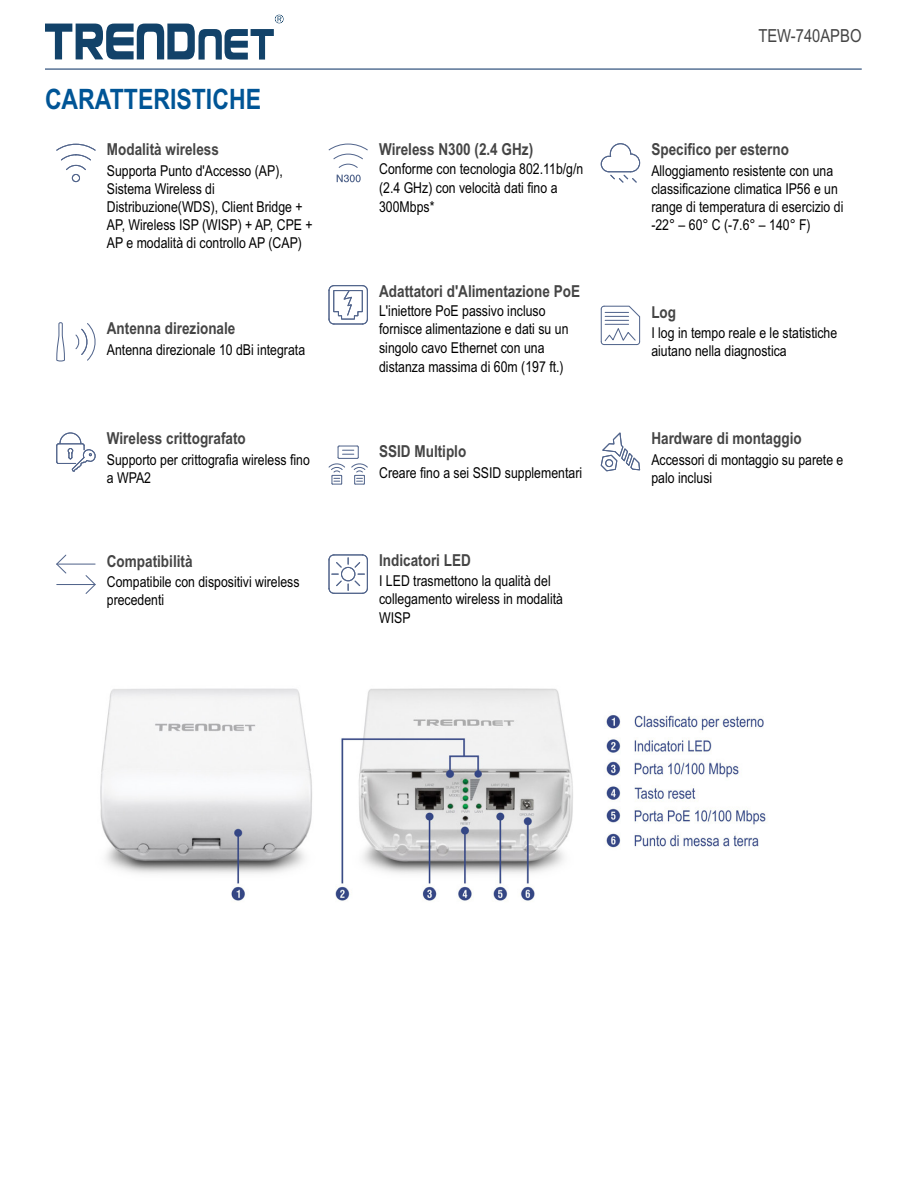
<style>
.page{position:relative;width:918px;height:1188px;background:#fff}
.page>*{position:absolute;margin:0;border:0;box-sizing:border-box;transform-origin:0 0}
.t1{font:700 28.2px "Arial Narrow";color:#005596}
.t2{font:18px "Arial Narrow";color:#454545}
.t3{font:700 16.5px "Arial Narrow";color:#454545}
.t4{font:15px/18px "Arial Narrow";color:#000}
</style>
<div class="page">
<svg style="left:45px;top:15px;width:238px;height:45px"></svg>
<div style="left:72px;top:174px;width:8px;height:8px;border:1px solid #52658c;border-radius:50%"></div>
<svg style="left:56px;top:143px;width:40px;height:28px"></svg>
<svg style="left:337px;top:175px;width:24px;height:7px"></svg>
<svg style="left:328px;top:143px;width:40px;height:25px"></svg>
<svg style="left:600px;top:143px;width:41px;height:40px"></svg>
<svg style="left:56px;top:323px;width:9px;height:38px"></svg>
<svg style="left:75px;top:323px;width:21px;height:38px"></svg>
<svg style="left:328px;top:285px;width:40px;height:40px"></svg>
<svg style="left:600px;top:305px;width:41px;height:41px"></svg>
<svg style="left:56px;top:432px;width:40px;height:40px"></svg>
<svg style="left:328px;top:445px;width:40px;height:40px"></svg>
<svg style="left:600px;top:432px;width:41px;height:40px"></svg>
<hr style="left:57px;top:584px;width:38px;height:1px;background:#52658c">
<svg style="left:85px;top:575px;width:11px;height:19px"></svg>
<hr style="left:57px;top:564px;width:38px;height:1px;background:#52658c">
<svg style="left:56px;top:554px;width:11px;height:20px"></svg>
<svg style="left:328px;top:554px;width:40px;height:40px"></svg>
<hr style="left:45px;top:68px;width:817px;height:2px;background:#32537e">
<img style="left:100px;top:688px;width:667px;height:213px">
<h1 class="t1" style="left:45px;top:89px;width:218px">CARATTERISTICHE</h1>
<p class="t3" style="left:107px;top:143px;width:114px">Modalità wireless</p>
<p class="t4" style="left:107px;top:163px;width:207px">Supporta Punto d'Accesso (AP),<br>Sistema Wireless di<br>Distribuzione(WDS), Client Bridge +<br>AP, Wireless ISP (WISP) + AP, CPE +<br>AP e modalità di controllo AP (CAP)</p>
<p class="t3" style="left:107px;top:322px;width:130px">Antenna direzionale</p>
<p class="t4" style="left:107px;top:342px;width:200px">Antenna direzionale 10 dBi integrata</p>
<p class="t3" style="left:107px;top:432px;width:140px">Wireless crittografato</p>
<p class="t4" style="left:107px;top:452px;width:205px">Supporto per crittografia wireless fino a WPA2</p>
<p class="t3" style="left:107px;top:555px;width:87px">Compatibilità</p>
<p class="t4" style="left:107px;top:574px;width:194px">Compatibile con dispositivi wireless precedenti</p>
<p class="t3" style="left:379px;top:143px;width:156px">Wireless N300 (2.4 GHz)</p>
<p class="t4" style="left:379px;top:161px;width:206px;line-height:18.8px">Conforme con tecnologia 802.11b/g/n (2.4 GHz) con velocità dati fino a<br>300Mbps*</p>
<p class="t3" style="left:379px;top:285px;width:202px">Adattatori d'Alimentazione PoE</p>
<p class="t4" style="left:379px;top:303px;width:191px;line-height:18.5px">L'iniettore PoE passivo incluso fornisce alimentazione e dati su un singolo cavo Ethernet con una distanza massima di 60m (197 ft.)</p>
<p class="t3" style="left:379px;top:445px;width:89px">SSID Multiplo</p>
<p class="t4" style="left:379px;top:465px;width:205px">Creare fino a sei SSID supplementari</p>
<p class="t3" style="left:379px;top:554px;width:93px">Indicatori LED</p>
<p class="t4" style="left:379px;top:572px;width:185px;line-height:18.8px">I LED trasmettono la qualità del collegamento wireless in modalità<br>WISP</p>
<p class="t2" style="left:758px;top:28px;width:105px">TEW-740APBO</p>
<p class="t3" style="left:651px;top:143px;width:139px">Specifico per esterno</p>
<p class="t4" style="left:651px;top:163px;width:194px">Alloggiamento resistente con una classificazione climatica IP56 e un range di temperatura di esercizio di -22° – 60° C (-7.6° – 140° F)</p>
<p class="t3" style="left:651px;top:306px;width:26px">Log</p>
<p class="t4" style="left:651px;top:325px;width:187px">I log in tempo reale e le statistiche aiutano nella diagnostica</p>
<p class="t3" style="left:651px;top:432px;width:152px">Hardware di montaggio</p>
<p class="t4" style="left:651px;top:452px;width:194px">Accessori di montaggio su parete e palo inclusi</p>
</div>
